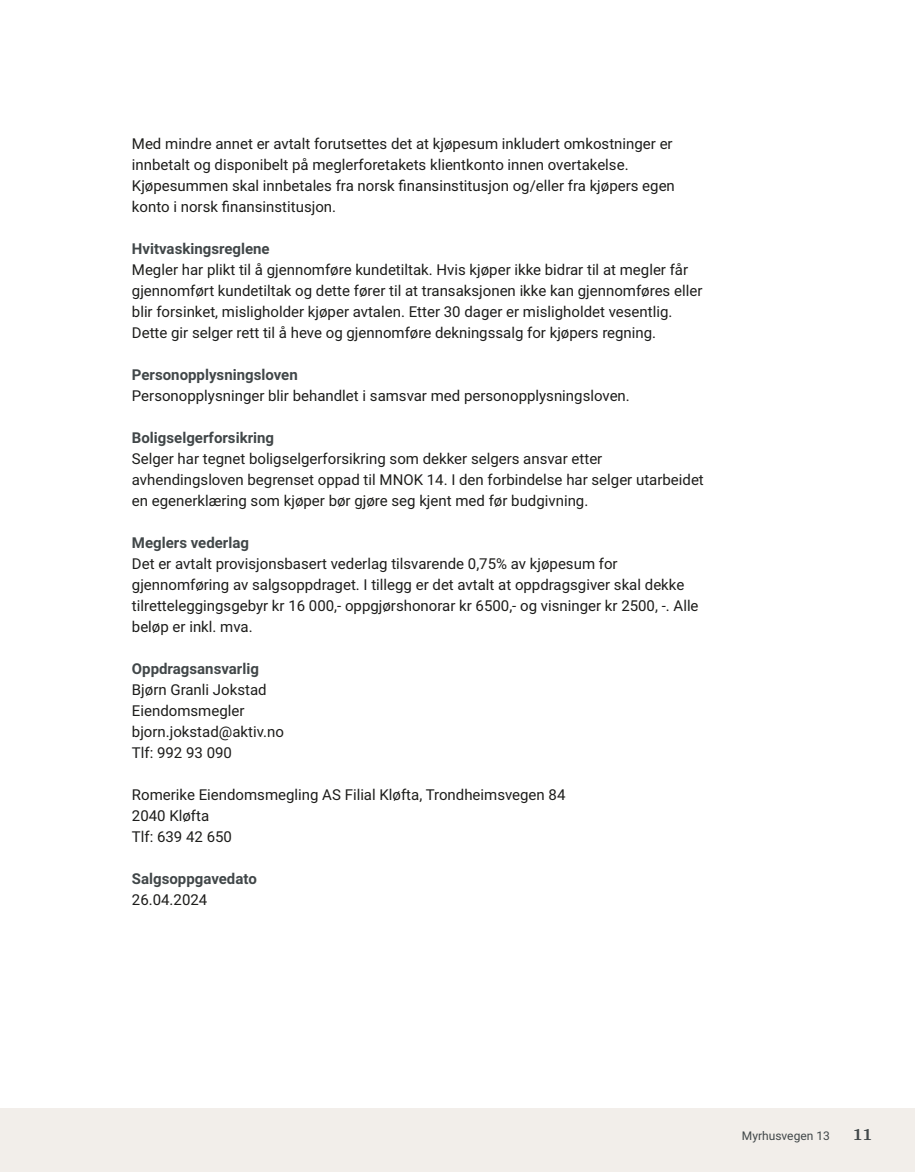
<style>
.page{position:relative;width:915px;height:1172px;background:#fff}
.page>*{position:absolute;margin:0;border:0;box-sizing:border-box;transform-origin:0 0}
.t1{font:700 18px "Arya";color:#414749}
.t2{font:15px/21px "Roboto";color:#1d1d1b}
.t3{font:700 15px "Roboto";color:#414749}
.t4{font:12px "Roboto";color:#414749}
</style>
<div class="page">
<div style="left:0;top:1108px;width:914px;height:64px;background:#f2eeea"></div>
<p class="t2" style="left:132px;top:132px;width:544px">Med mindre annet er avtalt forutsettes det at kjøpesum inkludert omkostninger er innbetalt og disponibelt på meglerforetakets klientkonto innen overtakelse.<br>Kjøpesummen skal innbetales fra norsk finansinstitusjon og/eller fra kjøpers egen konto i norsk finansinstitusjon.</p>
<p class="t3" style="left:132px;top:238px;width:139px">Hvitvaskingsreglene</p>
<p class="t2" style="left:132px;top:258px;width:571px">Megler har plikt til å gjennomføre kundetiltak. Hvis kjøper ikke bidrar til at megler får gjennomført kundetiltak og dette fører til at transaksjonen ikke kan gjennomføres eller blir forsinket, misligholder kjøper avtalen. Etter 30 dager er misligholdet vesentlig.<br>Dette gir selger rett til å heve og gjennomføre dekningssalg for kjøpers regning.</p>
<p class="t3" style="left:132px;top:364px;width:167px">Personopplysningsloven</p>
<p class="t2" style="left:132px;top:384px;width:499px">Personopplysninger blir behandlet i samsvar med personopplysningsloven.</p>
<p class="t3" style="left:132px;top:427px;width:144px">Boligselgerforsikring</p>
<p class="t2" style="left:132px;top:447px;width:573px">Selger har tegnet boligselgerforsikring som dekker selgers ansvar etter avhendingsloven begrenset oppad til MNOK 14. I den forbindelse har selger utarbeidet en egenerklæring som kjøper bør gjøre seg kjent med før budgivning.</p>
<p class="t3" style="left:132px;top:532px;width:119px">Meglers vederlag</p>
<p class="t2" style="left:132px;top:552px;width:568px">Det er avtalt provisjonsbasert vederlag tilsvarende 0,75% av kjøpesum for gjennomføring av salgsoppdraget. I tillegg er det avtalt at oppdragsgiver skal dekke tilretteleggingsgebyr kr 16 000,‑ oppgjørshonorar kr 6500,‑ og visninger kr 2500, ‑. Alle beløp er inkl. mva.</p>
<p class="t3" style="left:132px;top:658px;width:128px">Oppdragsansvarlig</p>
<p class="t2" style="left:132px;top:678px;width:153px">Bjørn Granli Jokstad<br>Eiendomsmegler bjorn.jokstad@aktiv.no<br>Tlf: 992 93 090</p>
<p class="t2" style="left:132px;top:783px;width:435px">Romerike Eiendomsmegling AS Filial Kløfta, Trondheimsvegen 84<br>2040 Kløfta<br>Tlf: 639 42 650</p>
<p class="t3" style="left:132px;top:868px;width:126px">Salgsoppgavedato</p>
<p class="t2" style="left:132px;top:888px;width:77px">26.04.2024</p>
<p class="t4" style="left:741px;top:1127px;width:89px">Myrhusvegen 13</p>
<p class="t1" style="left:852px;top:1123px;width:21px">11</p>
</div>
